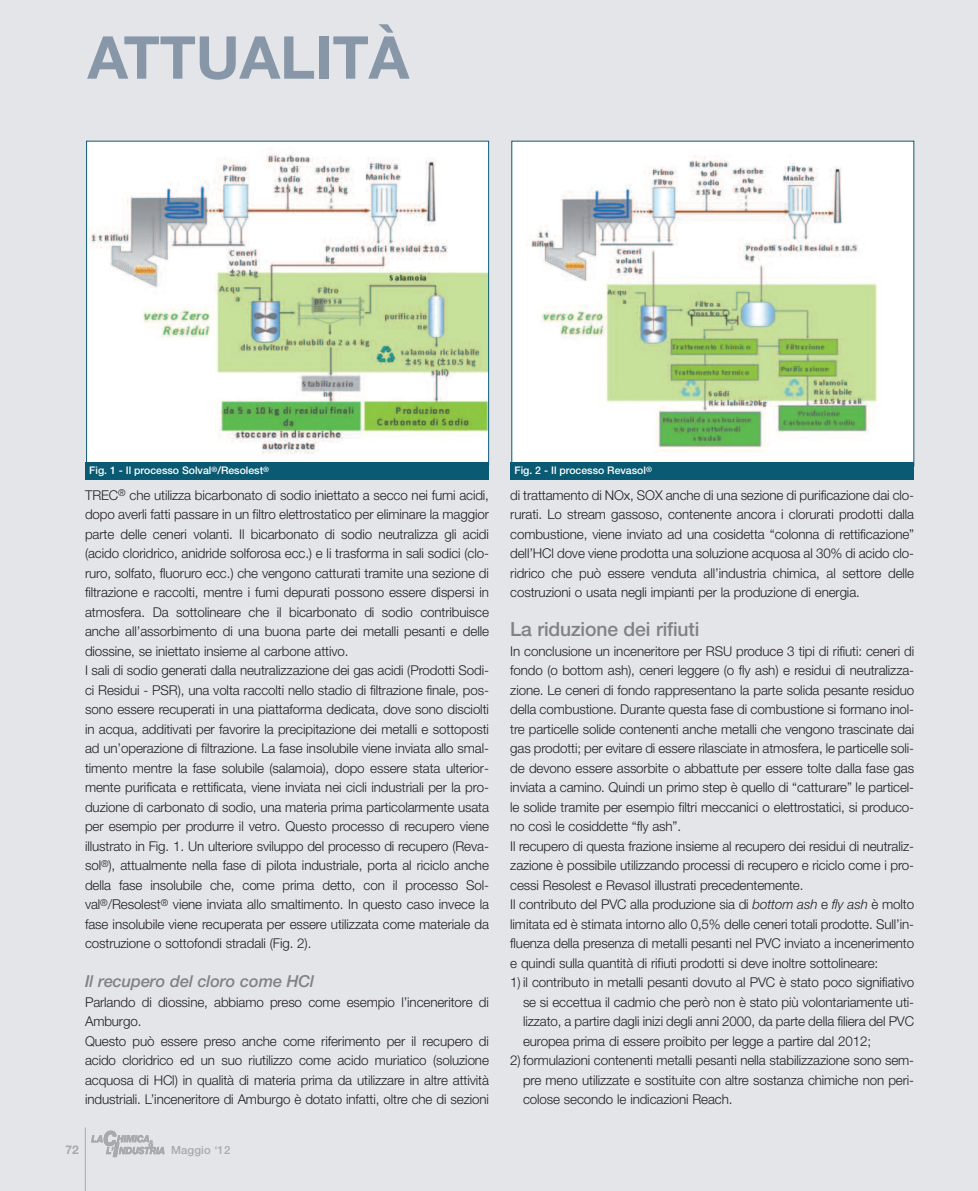
<style>
.page{position:relative;width:978px;height:1191px;background:#e3e5e9}
.page>*{position:absolute;margin:0;border:0;box-sizing:border-box;transform-origin:0 0}
.t1{font:700 59.1px "Helvetica Neue";color:#8897a8}
.t2{font:500 19.5px "Helvetica Neue";letter-spacing:-.01em;color:#808285}
.t3{font:italic 500 16.5px "Helvetica Neue";letter-spacing:-.01em;color:#808285}
.t4{font:300 13.5px/19.5px "Helvetica Neue";letter-spacing:-.01em;color:#231f20}
.t5{font:700 12px "Helvetica Neue";color:#a8a9ad}
.t6{font:500 11.25px "Helvetica Neue";letter-spacing:.01em;color:#a8a9ad}
.t7{font:500 10.5px "Helvetica Neue";color:#fff}
.s1{font-style:italic}
</style>
<div class="page">
<hr style="left:85px;top:1127px;width:1px;height:64px;background:#a8a9ad">
<img style="left:91px;top:1130px;width:74px;height:28px">
<img style="left:88px;top:146px;width:399px;height:314px">
<div style="left:85px;top:463px;width:404px;height:17px;background:#0b5a73"></div>
<div style="left:512px;top:141px;width:401px;height:325px;background:#fff"></div>
<img style="left:531px;top:156px;width:346px;height:295px">
<div style="left:510px;top:463px;width:404px;height:17px;background:#0b5a73"></div>
<h1 class="t1" style="left:87px;top:36px;width:323px">ATTUALITÀ</h1>
<p class="t7" style="left:89px;top:467px;width:181px">Fig. 1 - Il processo Solval<sup>®</sup>/Resolest<sup>®</sup></p>
<p class="t7" style="left:514px;top:467px;width:139px">Fig. 2 - Il processo Revasol<sup>®</sup></p>
<p class="t4" style="left:85px;top:485px;width:405px">TREC<sup>®</sup> che utilizza bicarbonato di sodio iniettato a secco nei fumi acidi, dopo averli fatti passare in un filtro elettrostatico per eliminare la maggior parte delle ceneri volanti. Il bicarbonato di sodio neutralizza gli acidi (acido cloridrico, anidride solforosa ecc.) e li trasforma in sali sodici (clo&shy;ruro, solfato, fluoruro ecc.) che vengono catturati tramite una sezione di filtrazione e raccolti, mentre i fumi depurati possono essere dispersi in atmosfera. Da sottolineare che il bicarbonato di sodio contribuisce anche all’assorbimento di una buona parte dei metalli pesanti e delle diossine, se iniettato insieme al carbone attivo.<br>I sali di sodio generati dalla neutralizzazione dei gas acidi (Prodotti Sodi&shy;ci Residui - PSR), una volta raccolti nello stadio di filtrazione finale, pos&shy;sono essere recuperati in una piattaforma dedicata, dove sono disciolti in acqua, additivati per favorire la precipitazione dei metalli e sottoposti ad un’operazione di filtrazione. La fase insolubile viene inviata allo smal&shy;timento mentre la fase solubile (salamoia), dopo essere stata ulterior&shy;mente purificata e rettificata, viene inviata nei cicli industriali per la pro&shy;duzione di carbonato di sodio, una materia prima particolarmente usata per esempio per produrre il vetro. Questo processo di recupero viene illustrato in Fig. 1. Un ulteriore sviluppo del processo di recupero (Reva&shy;sol<sup>®</sup>), attualmente nella fase di pilota industriale, porta al riciclo anche della fase insolubile che, come prima detto, con il processo Sol&shy;val<sup>®</sup>/Resolest<sup>®</sup> viene inviata allo smaltimento. In questo caso invece la fase insolubile viene recuperata per essere utilizzata come materiale da costruzione o sottofondi stradali (Fig. 2).</p>
<p class="t3" style="left:85px;top:975px;width:231px">Il recupero del cloro come HCl</p>
<p class="t4" style="left:85px;top:992px;width:405px">Parlando di diossine, abbiamo preso come esempio l’inceneritore di Amburgo.<br>Questo può essere preso anche come riferimento per il recupero di acido cloridrico ed un suo riutilizzo come acido muriatico (soluzione acquosa di HCl) in qualità di materia prima da utilizzare in altre attività industriali. L’inceneritore di Amburgo è dotato infatti, oltre che di sezioni</p>
<p class="t5" style="left:66px;top:1145px;width:15px">72</p>
<p class="t6" style="left:171px;top:1146px;width:61px">Maggio ‘12</p>
<p class="t4" style="left:510px;top:485px;width:405px;text-align:justify">di trattamento di NOx, SOX anche di una sezione di purificazione dai clo&shy;rurati. Lo stream gassoso, contenente ancora i clorurati prodotti dalla combustione, viene inviato ad una cosidetta “colonna di rettificazione” dell’HCl dove viene prodotta una soluzione acquosa al 30% di acido clo&shy;ridrico che può essere venduta all’industria chimica, al settore delle costruzioni o usata negli impianti per la produzione di energia.</p>
<h2 class="t2" style="left:510px;top:622px;width:191px">La riduzione dei rifiuti</h2>
<p class="t4" style="left:510px;top:641px;width:405px">In conclusione un inceneritore per RSU produce 3 tipi di rifiuti: ceneri di fondo (o bottom ash), ceneri leggere (o fly ash) e residui di neutralizza&shy;zione. Le ceneri di fondo rappresentano la parte solida pesante residuo della combustione. Durante questa fase di combustione si formano inol&shy;tre particelle solide contenenti anche metalli che vengono trascinate dai gas prodotti; per evitare di essere rilasciate in atmosfera, le particelle soli&shy;de devono essere assorbite o abbattute per essere tolte dalla fase gas inviata a camino. Quindi un primo step è quello di “catturare” le particel&shy;le solide tramite per esempio filtri meccanici o elettrostatici, si produco&shy;no così le cosiddette “fly ash”.<br>Il recupero di questa frazione insieme al recupero dei residui di neutraliz&shy;zazione è possibile utilizzando processi di recupero e riciclo come i pro&shy;cessi Resolest e Revasol illustrati precedentemente.<br>Il contributo del PVC alla produzione sia di <span class="s1">bottom ash</span> e <span class="s1">fly ash</span> è molto limitata ed è stimata intorno allo 0,5% delle ceneri totali prodotte. Sull’in&shy;fluenza della presenza di metalli pesanti nel PVC inviato a incenerimento e quindi sulla quantità di rifiuti prodotti si deve inoltre sottolineare:</p>
<p class="t4" style="left:523px;top:972px;width:393px;text-align:justify;text-indent:-13px">1) il contributo in metalli pesanti dovuto al PVC è stato poco signifiativo se si eccettua il cadmio che però non è stato più volontariamente uti&shy;lizzato, a partire dagli inizi degli anni 2000, da parte della filiera del PVC europea prima di essere proibito per legge a partire dal 2012;</p>
<p class="t4" style="left:523px;top:1050px;width:393px;text-align:justify;text-indent:-13px">2) formulazioni contenenti metalli pesanti nella stabilizzazione sono sem&shy;pre meno utilizzate e sostituite con altre sostanza chimiche non peri&shy;colose secondo le indicazioni Reach.</p>
</div>
